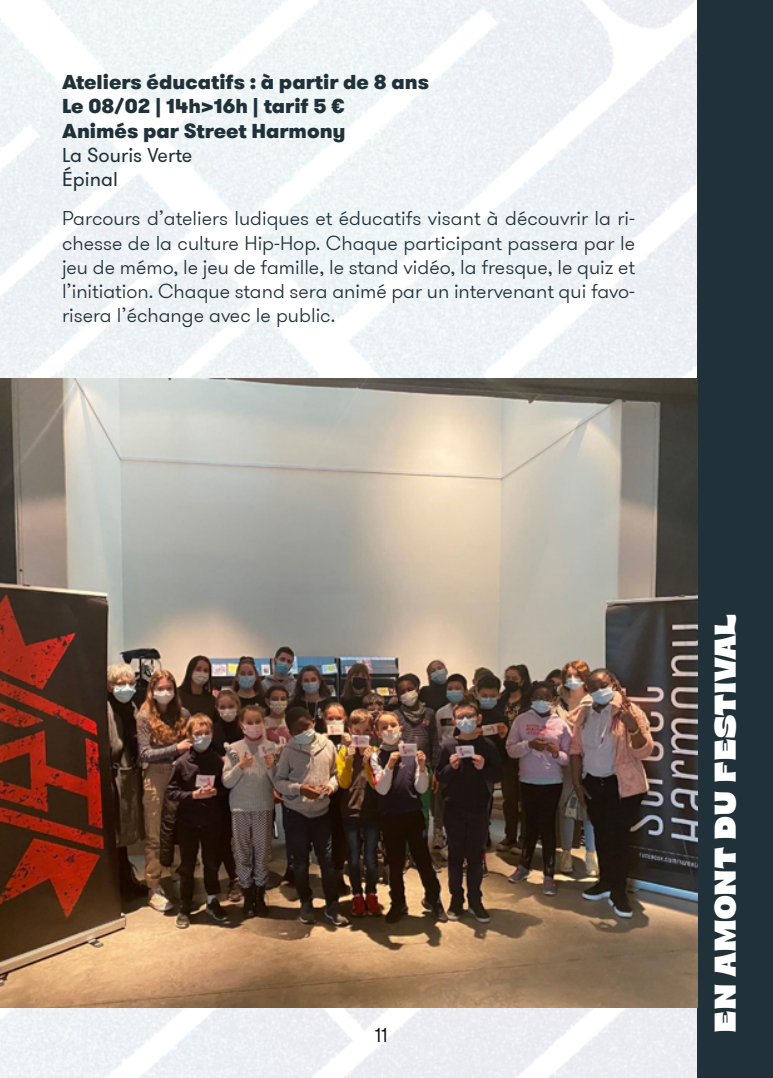
<style>
.page{position:relative;width:773px;height:1078px;background:#fff}
.page>*{position:absolute;margin:0;border:0;box-sizing:border-box;transform-origin:0 0}
.t1{font:900 30px "Brice";color:#fff}
.t2{font:300 20px/24px "GT Walsheim Pro";color:#203139;text-align:justify}
.t3{font:900 20px/24px "GT Walsheim Pro";color:#203139}
.t4{font:20px/24px "GT Walsheim Pro";color:#203139}
.t5{font:300 20px "GT Walsheim Pro";color:#000}
</style>
<div class="page">
<img style="left:0;top:0;width:697px;height:1077px">
<div style="left:697px;top:0;width:75px;height:1077px;background:#203139"></div>
<img style="left:0;top:378px;width:697px;height:628px">
<p class="t3" style="left:62px;top:70px;width:368px">Ateliers éducatifs : à partir de 8 ans<br>Le 08/02 | 14h&gt;16h | tarif 5 €<br>Animés par Street Harmony</p>
<p class="t4" style="left:62px;top:143px;width:132px">La Souris Verte<br>Épinal</p>
<p class="t2" style="left:62px;top:207px;width:574px">Parcours d’ateliers ludiques et éducatifs visant à découvrir la ri&shy;chesse de la culture Hip-Hop. Chaque participant passera par le jeu de mémo, le jeu de famille, le stand vidéo, la fresque, le quiz et l’initiation. Chaque stand sera animé par un intervenant qui favo&shy;risera l’échange avec le public.</p>
<p class="t5" style="left:375px;top:1022px;width:15px">11</p>
<h1 class="t1" style="left:711px;top:1032px;width:419px;rotate:-90deg">EN AMONT DU FESTIVAL</h1>
</div>
